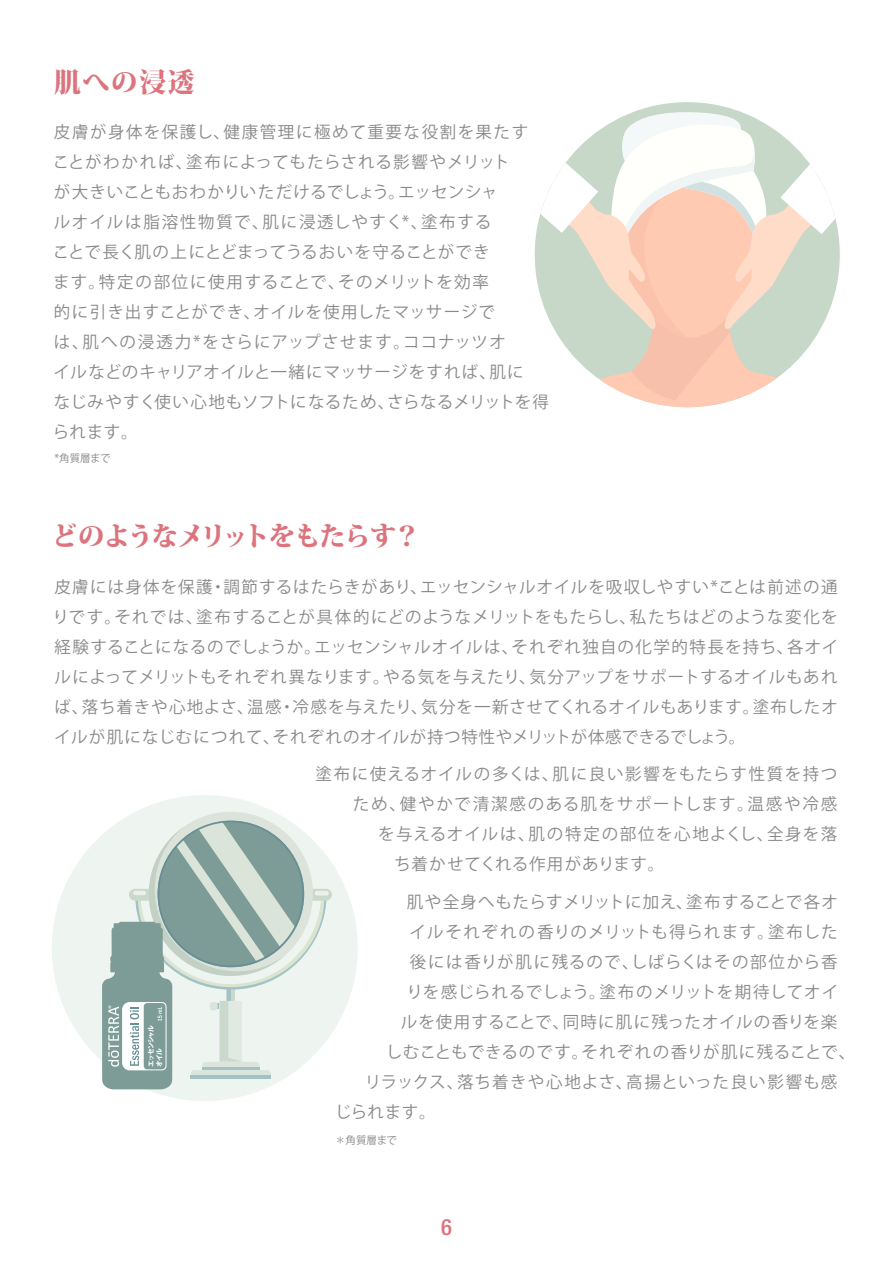
<style>
.page{position:relative;width:893px;height:1263px;background:#fff}
.page>*{position:absolute;margin:0;border:0;box-sizing:border-box;transform-origin:0 0}
.t1{font:800 27px "Koz Min Pro";letter-spacing:-.06em;color:#dc747e}
.t2{font:500 condensed 22.5px "Helvetica Neue LT Std";color:#dc747e}
.t3{font:16.5px/30px "Koz Go Pro";letter-spacing:.06em;color:#898989;text-align:justify}
.t4{font:16.5px "Koz Go Pro";letter-spacing:.085em;color:#898989}
.t5{font:16.5px "Koz Go Pro";letter-spacing:.11em;color:#898989}
.t6{font:16.5px "Koz Go Pro";letter-spacing:.09em;color:#898989}
.t7{font:16.5px "Koz Go Pro";letter-spacing:.035em;color:#898989}
.t8{font:16.5px "Koz Go Pro";letter-spacing:.03em;color:#898989}
.t9{font:16.5px "Koz Go Pro";letter-spacing:.08em;color:#898989}
.t10{font:10.5px "Koz Go Pro";letter-spacing:-.02em;color:#898989}
.t11{font:800 6.75px/8.2px "Koz Go Pro";letter-spacing:-.12em;color:#fff}
</style>
<div class="page">
<svg style="left:540px;top:112px;width:295px;height:295px"></svg>
<div style="left:52px;top:795px;width:306px;height:306px;background:#e9f2eb;border-radius:50%"></div>
<svg style="left:299px;top:889px;width:33px;height:12px"></svg>
<hr style="left:315px;top:891px;width:14px;height:4px;background:#e2ece3;border-radius:2px">
<svg style="left:102px;top:821px;width:225px;height:268px"></svg>
<h1 class="t1" style="left:54px;top:62px;width:142px">肌への浸透</h1>
<p class="t3" style="left:53px;top:118px;width:498px;text-align:left">皮膚が身体を保護し、健康管理に極めて重要な役割を果たす<br>ことがわかれば、塗布によってもたらされる影響やメリット<br>が大きいこともおわかりいただけるでしょう。エッセンシャ<br>ルオイルは脂溶性物質で、肌に浸透しやすく*、塗布する<br>ことで長く肌の上にとどまってうるおいを守ることができ<br>ます。特定の部位に使用することで、そのメリットを効率<br>的に引き出すことができ、オイルを使用したマッサージで<br>は、肌への浸透力*をさらにアップさせます。ココナッツオ<br>イルなどのキャリアオイルと一緒にマッサージをすれば、肌に<br>なじみやすく使い心地もソフトになるため、さらなるメリットを得られます。</p>
<p class="t10" style="left:54px;top:452px;width:58px">*角質層まで</p>
<h1 class="t1" style="left:51px;top:516px;width:371px">どのようなメリットをもたらす？</h1>
<p class="t3" style="left:53px;top:572px;width:787px">皮膚には身体を保護・調節するはたらきがあり、エッセンシャルオイルを吸収しやすい*ことは前述の通りです。それでは、塗布することが具体的にどのようなメリットをもたらし、私たちはどのような変化を経験することになるのでしょうか。エッセンシャルオイルは、それぞれ独自の化学的特長を持ち、各オイルによってメリットもそれぞれ異なります。やる気を与えたり、気分アップをサポートするオイルもあれば、落ち着きや心地よさ、温感・冷感を与えたり、気分を一新させてくれるオイルもあります。塗布したオイルが肌になじむにつれて、それぞれのオイルが持つ特性やメリットが体感できるでしょう。</p>
<p class="t4" style="left:315px;top:763px;width:523px">塗布に使えるオイルの多くは、肌に良い影響をもたらす性質を持つ</p>
<p class="t5" style="left:353px;top:793px;width:486px">ため、健やかで清潔感のある肌をサポートします。温感や冷感</p>
<p class="t6" style="left:378px;top:823px;width:461px">を与えるオイルは、肌の特定の部位を心地よくし、全身を落</p>
<p class="t3" style="left:394px;top:850px;width:272px">ち着かせてくれる作用があります。</p>
<p class="t7" style="left:407px;top:891px;width:432px">肌や全身へもたらすメリットに加え、塗布することで各オ</p>
<p class="t3" style="left:410px;top:917px;width:429px">イルそれぞれの香りのメリットも得られます。塗布した</p>
<p class="t9" style="left:410px;top:951px;width:429px">後には香りが肌に残るので、しばらくはその部位から香</p>
<p class="t8" style="left:407px;top:981px;width:433px">りを感じられるでしょう。塗布のメリットを期待してオイ</p>
<p class="t3" style="left:401px;top:1007px;width:438px">ルを使用することで、同時に肌に残ったオイルの香りを楽</p>
<p class="t3" style="left:386px;top:1037px;width:471px">しむこともできるのです。それぞれの香りが肌に残ることで、</p>
<p class="t3" style="left:365px;top:1067px;width:474px">リラックス、落ち着きや心地よさ、高揚といった良い影響も感</p>
<p class="t3" style="left:335px;top:1097px;width:102px">じられます。</p>
<p class="t11" style="left:147px;top:1067px;width:43px;rotate:-90deg">エッセンシャルオイル</p>
<p class="t10" style="left:335px;top:1134px;width:63px">＊角質層まで</p>
<h2 class="t2" style="left:441px;top:1214px;width:12px">6</h2>
</div>
